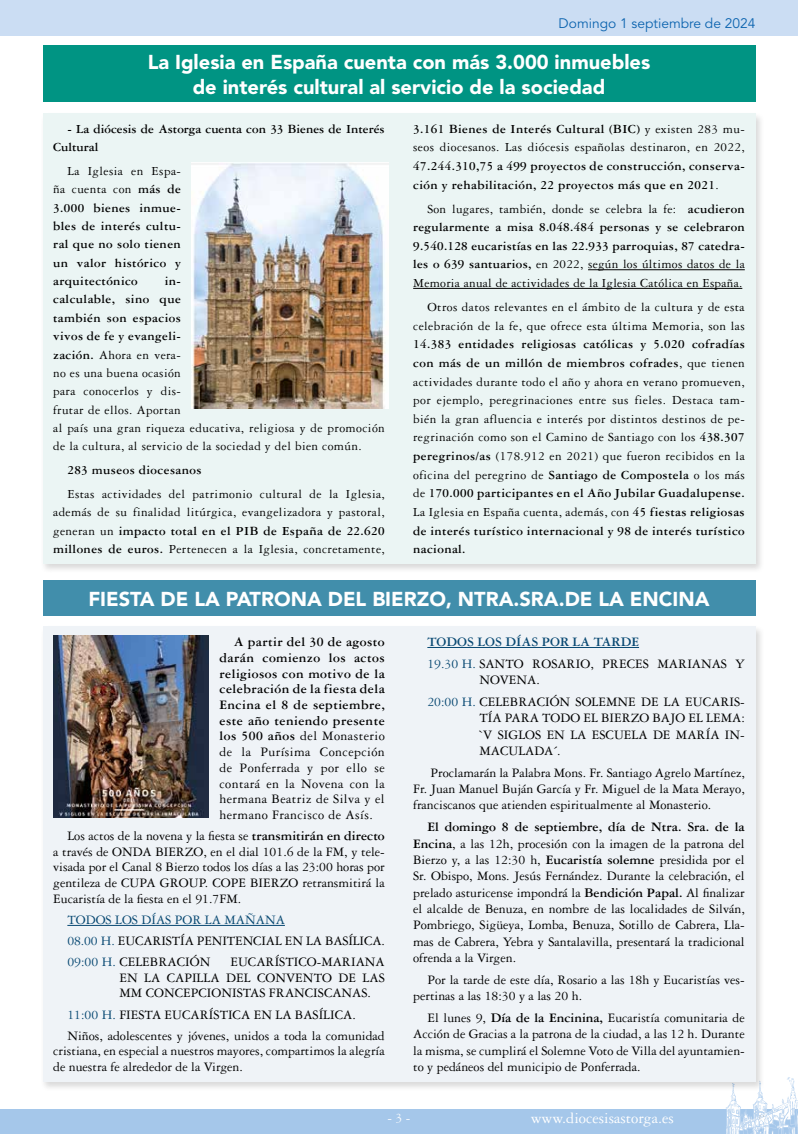
<style>
.page{position:relative;width:798px;height:1134px;background:#fff}
.page>*{position:absolute;margin:0;border:0;box-sizing:border-box;transform-origin:0 0}
.t1{font:900 20px/25.4px "Avenir LT Std";color:#fff;text-align:center}
.t2{font:16.25px "Garamond 3 LT Std";color:#fff}
.t3{font:13.75px/16.4px "Garamond 3 LT Std";color:#000;text-align:justify}
.t4{font:700 13.75px/15.8px "Garamond 3 LT Std";letter-spacing:.03em;color:#000;text-align:justify}
.t5{font:13.75px "Avenir LT Std";color:#0c64af}
.t6{font:13.75px "Garamond 3 LT Std";color:#fff}
.t7{font:13.12px/18.6px "Garamond 3 LT Std";letter-spacing:.03em;color:#000}
.t8{font:700 13.12px/18.4px "Garamond 3 LT Std";letter-spacing:.03em;color:#000;text-align:justify}
.t9{font:700 13.12px/18.4px "Garamond 3 LT Std";color:#000}
.s1{font-weight:400}
.s2{font-weight:700}
.s3{color:#094973}
.s4{font-weight:700;color:#094973}
</style>
<div class="page">
<div style="left:0;top:1109px;width:797px;height:25px;background:#a5c7ea"></div>
<div style="left:0;top:0;width:797px;height:35px;background:#cbddf3"></div>
<svg style="left:726px;top:1077px;width:72px;height:57px"></svg>
<div style="left:40px;top:111px;width:725px;height:462px;background:#000;opacity:.15"></div>
<div style="left:43px;top:114px;width:712px;height:450px;background:#ebf5f4"></div>
<hr style="left:588px;top:269px;width:156px;height:1px;background:#000">
<hr style="left:413px;top:288px;width:329px;height:1px;background:#000">
<div style="left:40px;top:624px;width:725px;height:467px;background:#000;opacity:.15"></div>
<div style="left:43px;top:627px;width:712px;height:455px;background:#eff3f7"></div>
<hr style="left:67px;top:925px;width:218px;height:1px;background:#094973">
<hr style="left:427px;top:647px;width:211px;height:1px;background:#094973">
<div style="left:43px;top:46px;width:712px;height:56px;background:#009483"></div>
<div style="left:43px;top:580px;width:712px;height:36px;background:#418eab"></div>
<img style="left:191px;top:162px;width:197px;height:246px">
<img style="left:53px;top:636px;width:156px;height:182px">
<p class="t5" style="left:558px;top:16px;width:198px">Domingo 1 septiembre de 2024</p>
<h1 class="t1" style="left:148px;top:49px;width:504px">La Iglesia en España cuenta con más 3.000 inmuebles de interés cultural al servicio de la sociedad</h1>
<p class="t9" style="left:53px;top:120px;width:333px;text-indent:14px">- La diócesis de Astorga cuenta con 33 Bienes de Interés<br>Cultural</p>
<p class="t8" style="left:53px;top:162px;width:129px;text-indent:14px"><span class="s1">La Iglesia en Espa&shy;ña cuenta con</span> más de 3.000 bienes inmue&shy;bles de interés cultu&shy;ral que no solo tienen un valor histórico y arquitectónico</p>
<p class="t7" style="left:53px;top:272px;width:333px;text-indent:111px"><span class="s2">in-<br>calculable, sino que<br>también son espacios<br>vivos de fe y evangeli-<br>zación.</span> Ahora en vera-<br>no es una buena ocasión<br>para conocerlos y dis-<br>frutar de ellos. Aportan<br>al país una gran riqueza educativa, religiosa y de promoción de la cultura, al servicio de la sociedad y del bien común.</p>
<p class="t8" style="left:67px;top:461px;width:136px">283 museos diocesanos</p>
<p class="t7" style="left:53px;top:485px;width:333px;text-align:justify;text-indent:14px">Estas actividades del patrimonio cultural de la Iglesia, además de su finalidad litúrgica, evangelizadora y pastoral, generan un <span class="s2">impacto total en el PIB de España de 22.620 millones de euros.</span> Pertenecen a la Iglesia, concretamente,</p>
<p class="t7" style="left:413px;top:120px;width:333px"><span class="s2">3.161 Bienes de Interés Cultural (BIC)</span> y existen 283 mu&shy;seos diocesanos. Las diócesis españolas destinaron, en 2022,</p>
<p class="t8" style="left:413px;top:157px;width:333px">47.244.310,75 a 499 proyectos de construcción, conserva&shy;ción y rehabilitación, 22 proyectos más que en 2021<span class="s1">.</span></p>
<p class="t8" style="left:413px;top:199px;width:333px;text-indent:14px"><span class="s1">Son lugares, también, donde se celebra la fe:</span> acudieron regularmente a misa 8.048.484 personas y se celebraron 9.540.128 eucaristías en las 22.933 parroquias, 87 catedra&shy;les o 639 santuarios, <span class="s1">en 2022, según los últimos datos de la Memoria anual de actividades de la Iglesia Católica en España.</span></p>
<p class="t7" style="left:413px;top:298px;width:333px;text-align:right">Otros datos relevantes en el ámbito de la cultura y de esta celebración de la fe, que ofrece esta última Memoria, son las</p>
<p class="t7" style="left:413px;top:335px;width:333px;text-align:justify"><span class="s2">14.383 entidades religiosas católicas y 5.020 cofradías con más de un millón de miembros cofrades</span>, que tienen actividades durante todo el año y ahora en verano promueven, por ejemplo, peregrinaciones entre sus fieles. Destaca tam&shy;bién la gran afluencia e interés por distintos destinos de pe&shy;regrinación como son el Camino de Santiago con los <span class="s2">438.307 peregrinos/as</span> (178.912 en 2021) que fueron recibidos en la oficina del peregrino de <span class="s2">Santiago de Compostela</span> o los más de <span class="s2">170.000 participantes en el Año Jubilar Guadalupense.<br></span>La Iglesia en España cuenta, además, con <span class="s2">45 fiestas religiosas de interés turístico internacional y 98 de interés turístico nacional.</span></p>
<h1 class="t1" style="left:88px;top:586px;width:622px">FIESTA DE LA PATRONA DEL BIERZO, NTRA.SRA.DE LA ENCINA</h1>
<p class="t4" style="left:219px;top:634px;width:167px;text-indent:14px">A partir del 30 de agosto darán comienzo los actos religiosos con motivo de la celebración de la fiesta dela Encina el 8 de septiembre, este año teniendo presente los 500 años <span class="s1">del Monasterio de la Purísima Concepción de Ponferrada y por ello se contará en la Novena con la hermana Beatriz de Silva y el hermano Francisco de Asís.</span></p>
<p class="t3" style="left:53px;top:828px;width:333px;line-height:15.8px;text-indent:14px">Los actos de la novena y la fiesta se <span class="s2">transmitirán en directo </span>a través de ONDA BIERZO, en el dial 101.6 de la FM, y tele&shy;visada por el Canal 8 Bierzo todos los días a las 23:00 horas por gentileza de CUPA GROUP. COPE BIERZO retransmitirá la Eucaristía de la fiesta en el 91.7FM.</p>
<p class="t3" style="left:67px;top:909px;width:319px;line-height:21px;text-align:left"><span class="s3">TODOS LOS DÍAS POR LA MAÑANA<br>08.00 H.</span> EUCARISTÍA PENITENCIAL EN LA BASÍLICA.<br><span class="s3">09:00 H.</span> CELEBRACIÓN</p>
<p class="t3" style="left:119px;top:954px;width:267px;line-height:15.8px;text-indent:111px">EUCARÍSTICO-MARIANA EN LA CAPILLA DEL CONVENTO DE LAS MM CONCEPCIONISTAS FRANCISCANAS.</p>
<p class="t3" style="left:67px;top:1004px;width:319px;line-height:21px"><span class="s3">11:00 H.</span> FIESTA EUCARÍSTICA EN LA BASÍLICA.<br>Niños, adolescentes y jóvenes, unidos a toda la comunidad</p>
<p class="t3" style="left:53px;top:1043px;width:333px;line-height:15.8px">cristiana, en especial a nuestros mayores, compartimos la alegría de nuestra fe alrededor de la Virgen.</p>
<p class="t3" style="left:427px;top:631px;width:319px;line-height:21.8px"><span class="s4">TODOS LOS DÍAS POR LA TARDE<br></span><span class="s3">19.30 H.</span> SANTO ROSARIO, PRECES MARIANAS Y</p>
<p class="t3" style="left:427px;top:669px;width:319px;line-height:21.8px;text-indent:52px">NOVENA.<br><span class="s3">20:00 H.</span> CELEBRACIÓN SOLEMNE DE LA EUCARIS-</p>
<p class="t3" style="left:479px;top:710px;width:267px">TÍA PARA TODO EL BIERZO BAJO EL LEMA: `V SIGLOS EN LA ESCUELA DE MARÍA IN-MACULADA´.</p>
<p class="t3" style="left:413px;top:764px;width:333px;text-indent:17px">Proclamarán la Palabra Mons. Fr. Santiago Agrelo Martínez, Fr. Juan Manuel Buján García y Fr. Miguel de la Mata Merayo, franciscanos que atienden espiritualmente al Monasterio.</p>
<p class="t3" style="left:413px;top:819px;width:333px;text-indent:14px"><span class="s2">El domingo 8 de septiembre, día de Ntra. Sra. de la Encina</span>, a las 12h, procesión con la imagen de la patrona del Bierzo y, a las 12:30 h, <span class="s2">Eucaristía solemne</span> presidida por el Sr. Obispo, Mons. Jesús Fernández. Durante la celebración, el prelado asturicense impondrá la <span class="s2">Bendición Papal.</span> Al finalizar el alcalde de Benuza, en nombre de las localidades de Silván, Pombriego, Sigüeya, Lomba, Benuza, Sotillo de Cabrera, Lla&shy;mas de Cabrera, Yebra y Santalavilla, presentará la tradicional ofrenda a la Virgen.</p>
<p class="t3" style="left:413px;top:972px;width:333px;text-indent:14px">Por la tarde de este día, Rosario a las 18h y Eucaristías ves&shy;pertinas a las 18:30 y a las 20 h.</p>
<p class="t3" style="left:413px;top:1010px;width:333px;text-indent:14px">El lunes 9, <span class="s2">Día de la Encinina,</span> Eucaristía comunitaria de Acción de Gracias a la patrona de la ciudad, a las 12 h. Durante la misma, se cumplirá el Solemne Voto de Villa del ayuntamien&shy;to y pedáneos del municipio de Ponferrada.</p>
<p class="t6" style="left:387px;top:1110px;width:24px">- 3 -</p>
<p class="t2" style="left:530px;top:1109px;width:144px">www.diocesisastorga.es</p>
</div>
